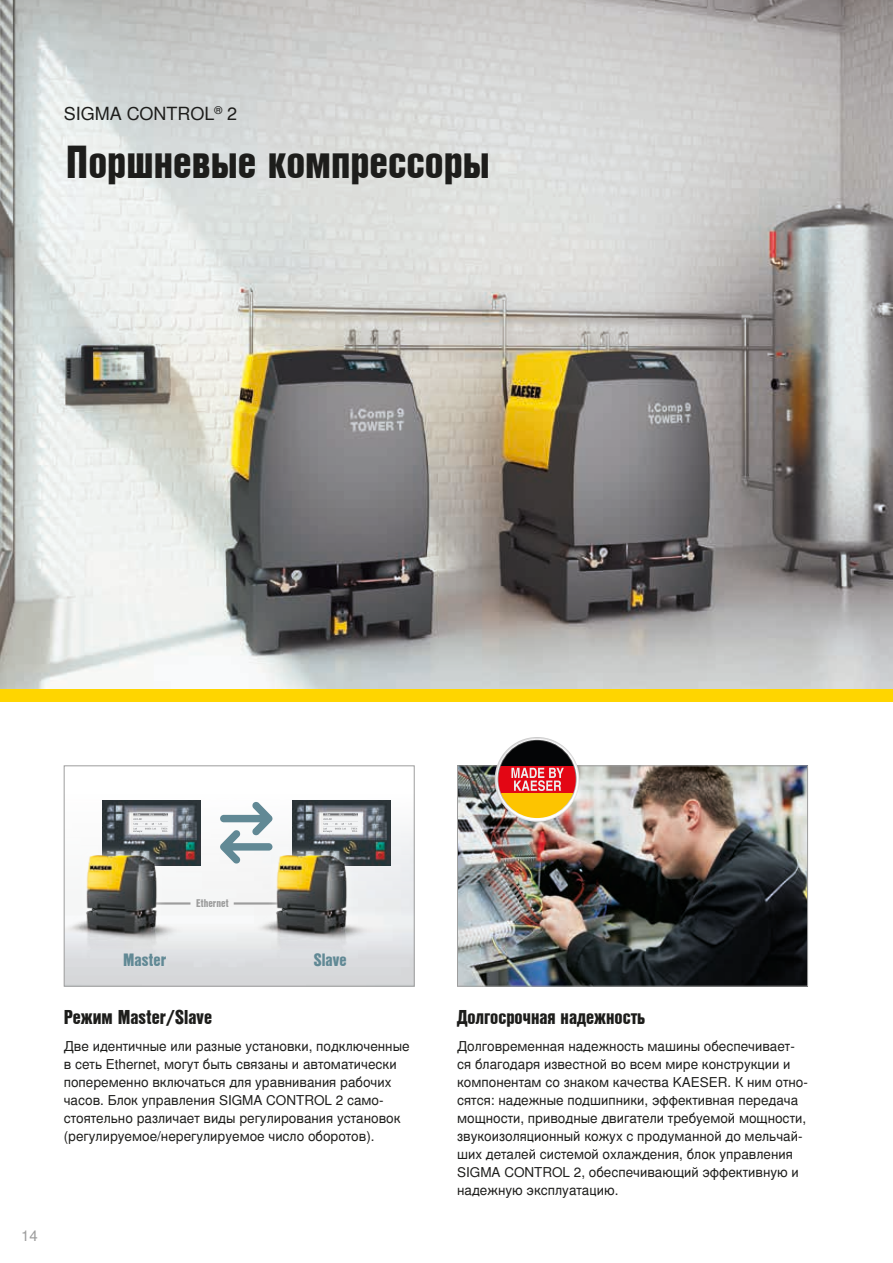
<style>
.page{position:relative;width:893px;height:1263px;background:#fff}
.page>*{position:absolute;margin:0;border:0;box-sizing:border-box;transform-origin:0 0}
.t1{font:45px "Nimbus San L Bla Con";color:#1d1d1b}
.t2{font:19.5px "Nimbus San L Bla Con";color:#1d1d1b}
.t3{font:18px "Nimbus San L";color:#1d1d1b}
.t4{font:17.4px "Nimbus San L Bla Con";color:#618995}
.t5{font:15px "Nimbus San L";color:#9d9d9d}
.t6{font:13.5px/18px "Nimbus San L";color:#1d1d1b}
.t7{font:10.8px "Nimbus San L Bla Con";color:#9d9d9d}
</style>
<div class="page">
<hr style="left:234px;top:902px;width:52px;height:2px;background:#9d9d9d">
<img style="left:66px;top:800px;width:136px;height:184px">
<img style="left:246px;top:800px;width:146px;height:184px">
<svg style="left:220px;top:801px;width:52px;height:63px"></svg>
<div style="left:64px;top:765px;width:351px;height:221px;border:1px solid #9d9d9d"></div>
<img style="left:459px;top:767px;width:347px;height:217px">
<div style="left:457px;top:765px;width:351px;height:221px;border:1px solid #9d9d9d"></div>
<img style="left:0;top:0;width:893px;height:689px">
<div style="left:0;top:689px;width:893px;height:13px;background:#ffd500"></div>
<svg style="left:495px;top:737px;width:84px;height:85px"></svg>
<svg style="left:498px;top:741px;width:78px;height:24px;fill:#040506"></svg>
<div style="left:498px;top:765px;width:78px;height:28px;background:#e30614"></div>
<svg style="left:498px;top:793px;width:78px;height:25px;background:#efc43f"></svg>
<svg style="left:511px;top:768px;width:53px;height:23px"></svg>
<h3 class="t3" style="left:64px;top:103px;width:175px">SIGMA CONTROL<sup>®</sup> 2</h3>
<h1 class="t1" style="left:66px;top:128px;width:425px">Поршневые компрессоры</h1>
<p class="t7" style="left:196px;top:895px;width:34px">Ethernet</p>
<p class="t4" style="left:123px;top:946px;width:45px">Master</p>
<p class="t4" style="left:314px;top:946px;width:34px">Slave</p>
<h2 class="t2" style="left:64px;top:1003px;width:150px">Режим Master/Slave</h2>
<p class="t6" style="left:64px;top:1038px;width:347px">Две идентичные или разные установки, подключенные в сеть Ethernet, могут быть связаны и автоматически попеременно включаться для уравнивания рабочих часов. Блок управления SIGMA CONTROL 2 само&shy;стоятельно различает виды регулирования установок (регулируемое/нерегулируемое число оборотов).</p>
<p class="t5" style="left:21px;top:1226px;width:18px">14</p>
<h2 class="t2" style="left:457px;top:1003px;width:190px">Долгосрочная надежность</h2>
<p class="t6" style="left:457px;top:1038px;width:352px">Долговременная надежность машины обеспечивает&shy;ся благодаря известной во всем мире конструкции и компонентам со знаком качества KAESER. К ним отно&shy;сятся: надежные подшипники, эффективная передача мощности, приводные двигатели требуемой мощности, звукоизоляционный кожух с продуманной до мельчай&shy;ших деталей системой охлаждения, блок управления SIGMA CONTROL 2, обеспечивающий эффективную и надежную эксплуатацию.</p>
</div>
